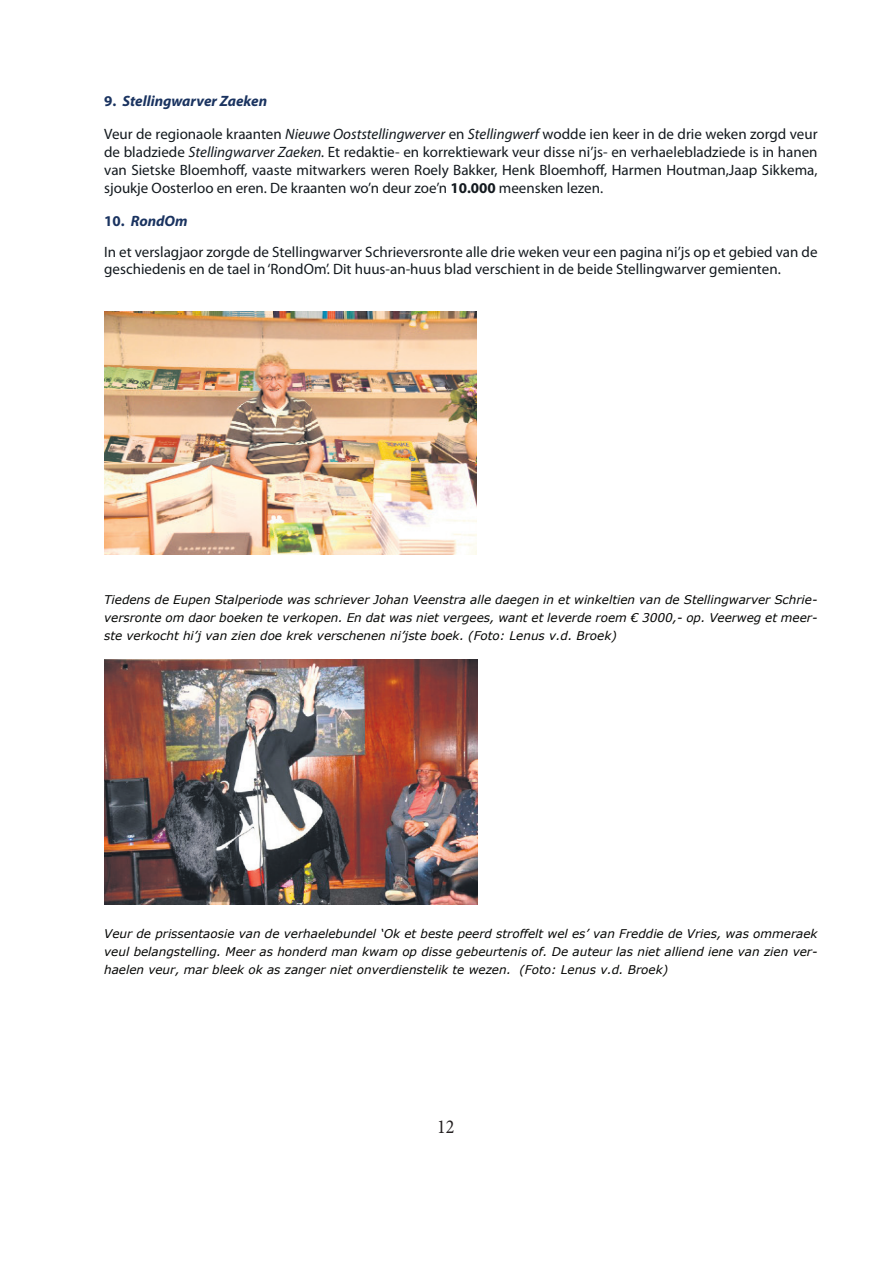
<style>
.page{position:relative;width:893px;height:1263px;background:#fff}
.page>*{position:absolute;margin:0;border:0;box-sizing:border-box;transform-origin:0 0}
.t1{font:19.8px "Minion Pro";color:#231f20;scale:.91 1}
.t2{font:15px/18px "Myriad Pro";color:#13191e;text-align:justify}
.t3{font:italic 700 15px "Myriad Pro";color:#1a3360}
.t4{font:italic 12px/18px "Verdana";color:#040503;text-align:justify}
.s1{font-style:normal}
.s2{font-style:italic}
.s3{font-weight:700}
.s4{font-weight:700;color:#1a3360}
.s5{font-weight:700;font-style:italic;color:#1a3360}
</style>
<div class="page">
<img style="left:105px;top:659px;width:372px;height:245px">
<img style="left:105px;top:312px;width:371px;height:243px">
<p class="t3" style="left:104px;top:92px;width:164px"><span class="s1">9.</span> Stellingwarver Zaeken</p>
<p class="t2" style="left:104px;top:125px;width:715px">Veur de regionaole kraanten <span class="s2">Nieuwe Ooststellingwerver</span> en <span class="s2">Stellingwerf</span> wodde ien keer in de drie weken zorgd veur de bladziede <span class="s2">Stellingwarver Zaeken.</span> Et redaktie- en korrektiewark veur disse ni’js- en verhaelebladziede is in hanen van Sietske Bloemhoff, vaaste mitwarkers weren Roely Bakker, Henk Bloemhoff, Harmen Houtman,Jaap Sikkema, sjoukje Oosterloo en eren. De kraanten wo’n deur zoe’n <span class="s3">10.000</span> meensken lezen.</p>
<p class="t2" style="left:104px;top:205px;width:715px;line-height:31.5px"><span class="s4">10.</span> <span class="s5">RondOm<br></span>In et verslagjaor zorgde de Stellingwarver Schrieversronte alle drie weken veur een pagina ni’js op et gebied van de</p>
<p class="t2" style="left:104px;top:260px;width:678px">geschiedenis en de tael in ‘RondOm’. Dit huus-an-huus blad verschient in de beide Stellingwarver gemienten.</p>
<p class="t4" style="left:104px;top:590px;width:715px">Tiedens de Eupen Stalperiode was schriever Johan Veenstra alle daegen in et winkeltien van de Stellingwarver Schrie&shy;versronte om daor boeken te verkopen. En dat was niet vergees, want et leverde roem € 3000,- op. Veerweg et meer&shy;ste verkocht hi’j van zien doe krek verschenen ni’jste boek. (Foto: Lenus v.d. Broek)</p>
<p class="t4" style="left:104px;top:924px;width:715px">Veur de prissentaosie van de verhaelebundel ‘Ok et beste peerd stroffelt wel es’ van Freddie de Vries, was ommeraek veul belangstelling. Meer as honderd man kwam op disse gebeurtenis of. De auteur las niet alliend iene van zien ver&shy;haelen veur, mar bleek ok as zanger niet onverdienstelik te wezen. (Foto: Lenus v.d. Broek)</p>
<h1 class="t1" style="left:437px;top:1113px;width:20px">12</h1>
</div>
